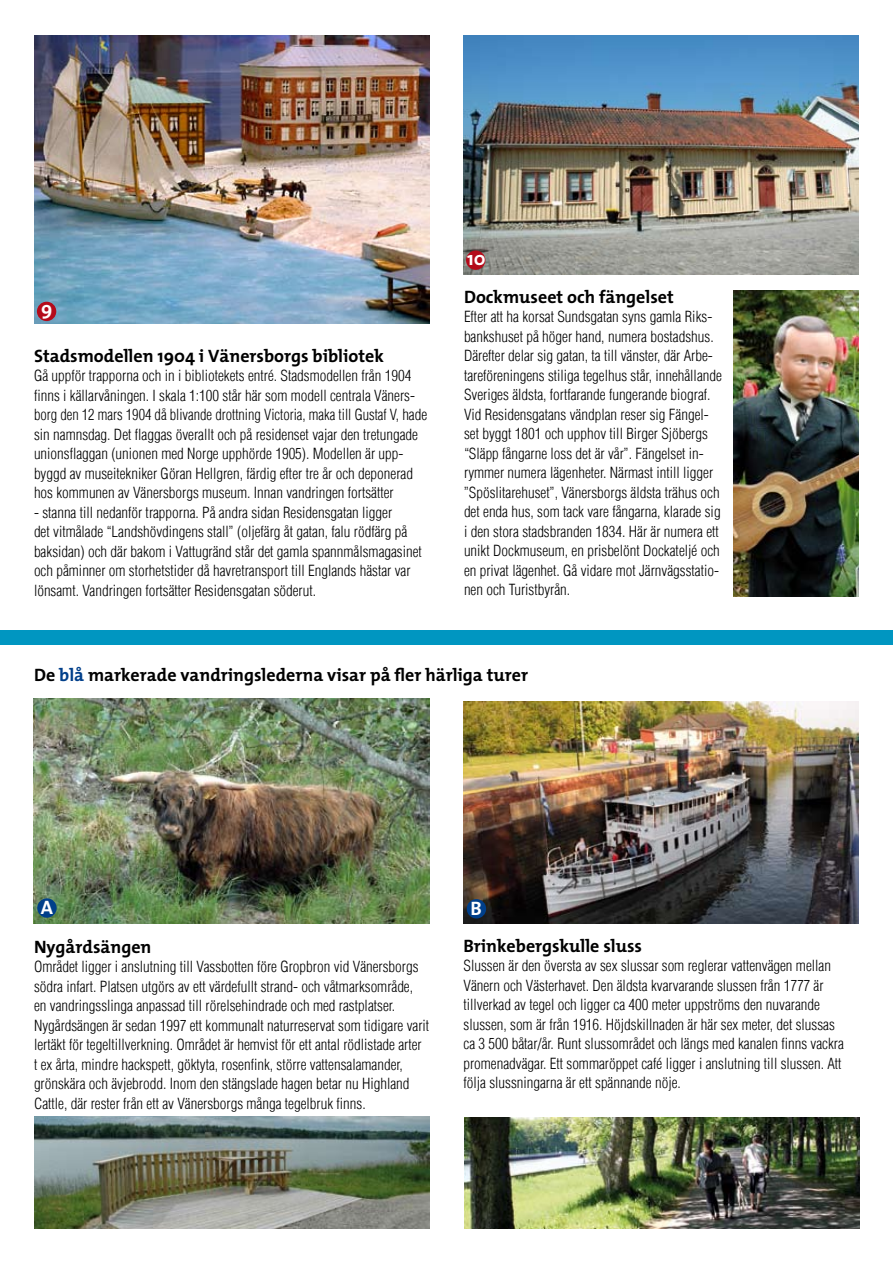
<style>
.page{position:relative;width:893px;height:1263px;background:#fff}
.page>*{position:absolute;margin:0;border:0;box-sizing:border-box;transform-origin:0 0}
.t1{font:700 19.5px "The Mix";color:#fff}
.t2{font:700 18px "The Mix";color:#000}
.t3{font:15px/19.5px "Switzerland Cond Light Plain";color:#000}
.s1{color:#003f8a}
</style>
<div class="page">
<img style="left:34px;top:35px;width:395px;height:289px">
<img style="left:463px;top:35px;width:396px;height:239px">
<img style="left:733px;top:290px;width:126px;height:306px">
<img style="left:463px;top:702px;width:396px;height:222px">
<img style="left:33px;top:698px;width:396px;height:226px">
<img style="left:34px;top:1116px;width:395px;height:113px">
<img style="left:464px;top:1117px;width:395px;height:112px">
<div style="left:0;top:630px;width:893px;height:15px;background:#0096c1"></div>
<div style="left:37px;top:302px;width:19px;height:19px;background:#b40b1a;border-radius:50%"></div>
<div style="left:466px;top:250px;width:19px;height:20px;background:#b40b1a;border-radius:50%"></div>
<div style="left:37px;top:898px;width:20px;height:20px;background:#003f8a;border-radius:50%"></div>
<div style="left:467px;top:899px;width:19px;height:19px;background:#003f8a;border-radius:50%"></div>
<h1 class="t1" style="left:41px;top:292px;width:13px">9</h1>
<p class="t2" style="left:34px;top:341px;width:351px">Stadsmodellen 1904 i Vänersborgs bibliotek</p>
<p class="t3" style="left:34px;top:366px;width:395px">Gå uppför trapporna och in i bibliotekets entré. Stadsmodellen från 1904 finns i källarvåningen. I skala 1:100 står här som modell centrala Väners&shy;borg den 12 mars 1904 då blivande drottning Victoria, maka till Gustaf V, hade sin namnsdag. Det flaggas överallt och på residenset vajar den tretungade unionsflaggan (unionen med Norge upphörde 1905). Modellen är upp&shy;byggd av museitekniker Göran Hellgren, färdig efter tre år och deponerad hos kommunen av Vänersborgs museum. Innan vandringen fortsätter</p>
<p class="t3" style="left:34px;top:502px;width:389px">- stanna till nedanför trapporna. På andra sidan Residensgatan ligger<br>det vitmålade “Landshövdingens stall” (oljefärg åt gatan, falu rödfärg på baksidan) och där bakom i Vattugränd står det gamla spannmålsmagasinet och påminner om storhetstider då havretransport till Englands hästar var lönsamt. Vandringen fortsätter Residensgatan söderut.</p>
<h1 class="t1" style="left:467px;top:242px;width:20px">10</h1>
<p class="t2" style="left:464px;top:281px;width:211px">Dockmuseet och fängelset</p>
<p class="t3" style="left:464px;top:307px;width:259px">Efter att ha korsat Sundsgatan syns gamla Riks&shy;bankshuset på höger hand, numera bostadshus.<br>Därefter delar sig gatan, ta till vänster, där Arbe&shy;tareföreningens stiliga tegelhus står, innehållande Sveriges äldsta, fortfarande fungerande biograf.<br>Vid Residensgatans vändplan reser sig Fängel&shy;set byggt 1801 och upphov till Birger Sjöbergs “Släpp fångarne loss det är vår”. Fängelset in&shy;rymmer numera lägenheter. Närmast intill ligger ”Spöslitarehuset”, Vänersborgs äldsta trähus och det enda hus, som tack vare fångarna, klarade sig i den stora stadsbranden 1834. Här är numera ett unikt Dockmuseum, en prisbelönt Dockateljé och en privat lägenhet. Gå vidare mot Järnvägsstatio&shy;nen och Turistbyrån.</p>
<p class="t2" style="left:34px;top:659px;width:495px">De <span class="s1">blå</span> markerade vandringslederna visar på fler härliga turer</p>
<h1 class="t1" style="left:41px;top:891px;width:14px">A</h1>
<h1 class="t1" style="left:471px;top:892px;width:13px">B</h1>
<p class="t2" style="left:34px;top:932px;width:119px">Nygårdsängen</p>
<p class="t3" style="left:34px;top:957px;width:397px">Området ligger i anslutning till Vassbotten före Gropbron vid Vänersborgs södra infart. Platsen utgörs av ett värdefullt strand- och våtmarksområde, en vandringsslinga anpassad till rörelsehindrade och med rastplatser.<br>Nygårdsängen är sedan 1997 ett kommunalt naturreservat som tidigare varit lertäkt för tegeltillverkning. Området är hemvist för ett antal rödlistade arter<br>t ex årta, mindre hackspett, göktyta, rosenfink, större vattensalamander, grönskära och ävjebrodd. Inom den stängslade hagen betar nu Highland Cattle, där rester från ett av Vänersborgs många tegelbruk finns.</p>
<p class="t2" style="left:463px;top:930px;width:180px">Brinkebergskulle sluss</p>
<p class="t3" style="left:463px;top:956px;width:382px">Slussen är den översta av sex slussar som reglerar vattenvägen mellan Vänern och Västerhavet. Den äldsta kvarvarande slussen från 1777 är tillverkad av tegel och ligger ca 400 meter uppströms den nuvarande slussen, som är från 1916. Höjdskillnaden är här sex meter, det slussas ca 3 500 båtar/år. Runt slussområdet och längs med kanalen finns vackra promenadvägar. Ett sommaröppet café ligger i anslutning till slussen. Att följa slussningarna är ett spännande nöje.</p>
</div>
